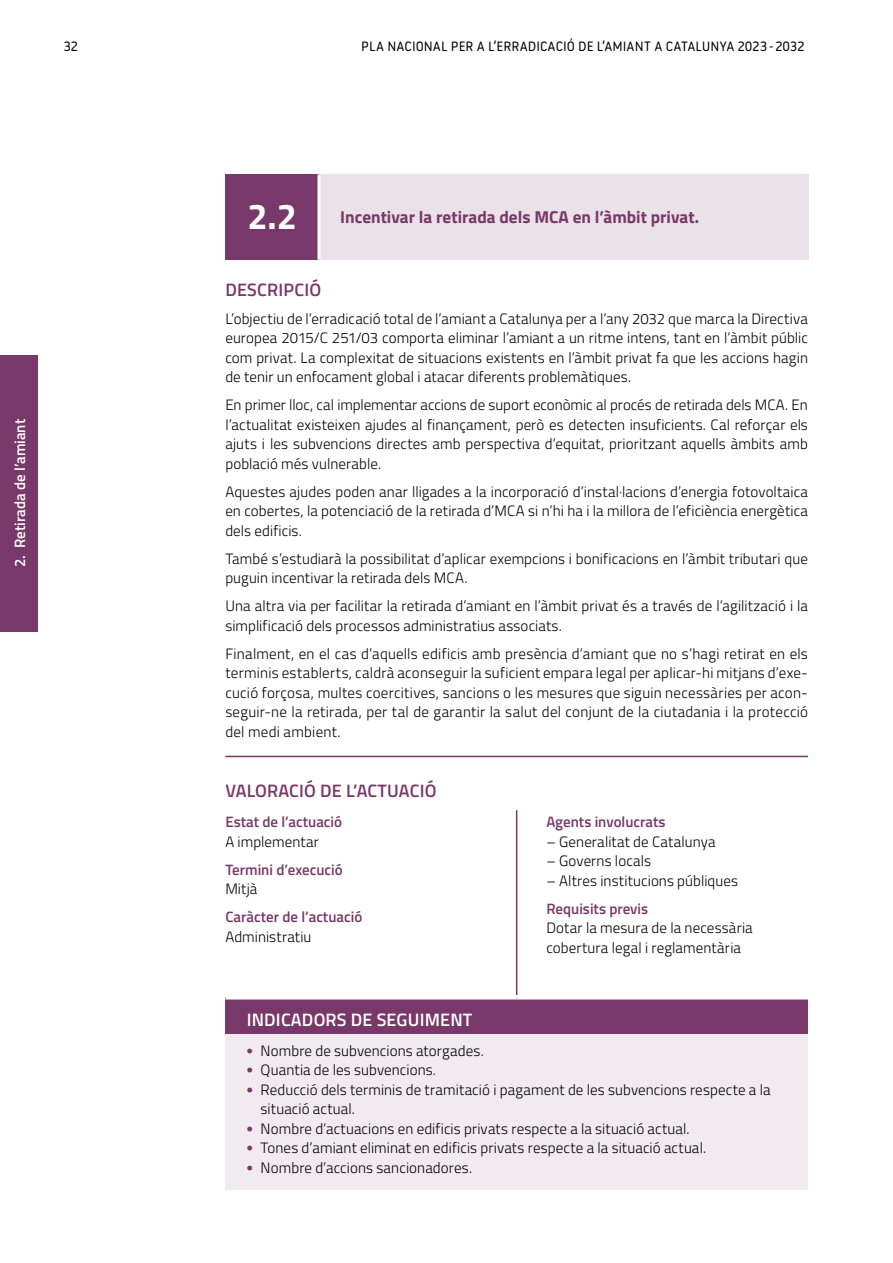
<style>
.page{position:relative;width:893px;height:1263px;background:#fff}
.page>*{position:absolute;margin:0;border:0;box-sizing:border-box;transform-origin:0 0}
.TIT_1_1{font:700 36px "Titillium Web";color:#fff}
.TIT_DES-VAL{font:600 18px "Titillium Web";letter-spacing:.01em;color:#783869}
.TIT_DES-VAL_BLANC{font:600 18px "Titillium Web";letter-spacing:.01em;color:#fff}
.TIT_1_1_text{font:700 17.25px "Titillium Web";color:#783869}
.TEXT_FITXES_col{font:300 15px/19.5px "Titillium Web";letter-spacing:.005em;color:#000;text-align:justify}
.TEXT_FITXES_col_-_am{font:300 15px/19.5px "Titillium Web";letter-spacing:.005em;color:#000;text-align:justify}
.TITOL_-_COLUMNES{font:600 15px "Titillium Web";color:#783869}
.TEXT_-_COLUMNES{font:300 15px/19.5px "Titillium Web";letter-spacing:.005em;color:#000}
.t1{font:600 15px "Titillium Web";color:#fff}
.t2{font:13.5px "Noway Round";letter-spacing:.005em;color:#000}
.s1{font-family:"Helvetica";font-size:13.5px;color:#783869}
</style>
<div class="page">
<div style="left:0;top:355px;width:38px;height:276px;background:#783869"></div>
<div style="left:225px;top:175px;width:94px;height:85px;background:#783869"></div>
<div style="left:319px;top:175px;width:489px;height:85px;background:#ebe1e8"></div>
<hr style="left:317px;top:175px;width:3px;height:85px;background:#fff">
<hr style="left:225px;top:756px;width:583px;height:1px;background:#783869">
<div style="left:225px;top:997px;width:583px;height:38px;background:#783869"></div>
<div style="left:225px;top:1035px;width:583px;height:155px;background:#f1ebf0"></div>
<hr style="left:225px;top:995px;width:292px;height:4px;background:#fff">
<hr style="left:517px;top:995px;width:291px;height:4px;background:#fff">
<hr style="left:516px;top:810px;width:1px;height:185px;background:#783869">
<p class="t2" style="left:64px;top:37px;width:16px">32</p>
<p class="t2" style="left:361px;top:37px;width:445px">PLA NACIONAL PER A L’ERRADICACIÓ DE L’AMIANT A CATALUNYA 2023 - 2032</p>
<p class="t1" style="left:9px;top:567px;width:150px;rotate:-90deg">2. Retirada de l’amiant</p>
<p class="TIT_1_1" style="left:247px;top:189px;width:51px">2.2</p>
<p class="TIT_1_1_text" style="left:340px;top:203px;width:360px">Incentivar la retirada dels MCA en l’àmbit privat.</p>
<p class="TIT_DES-VAL" style="left:225px;top:276px;width:97px">DESCRIPCIÓ</p>
<p class="TEXT_FITXES_col" style="left:225px;top:308px;width:584px">L’objectiu de l’erradicació total de l’amiant a Catalunya per a l’any 2032 que marca la Directiva europea 2015/C 251/03 comporta eliminar l’amiant a un ritme intens, tant en l’àmbit públic com privat. La complexitat de situacions existents en l’àmbit privat fa que les accions hagin de tenir un enfocament global i atacar diferents problemàtiques.</p>
<p class="TEXT_FITXES_col" style="left:225px;top:395px;width:584px">En primer lloc, cal implementar accions de suport econòmic al procés de retirada dels MCA. En l’actualitat existeixen ajudes al finançament, però es detecten insuficients. Cal reforçar els ajuts i les subvencions directes amb perspectiva d’equitat, prioritzant aquells àmbits amb població més vulnerable.</p>
<p class="TEXT_FITXES_col" style="left:225px;top:481px;width:584px">Aquestes ajudes poden anar lligades a la incorporació d’instal·lacions d’energia fotovoltaica en cobertes, la potenciació de la retirada d’MCA si n’hi ha i la millora de l’eficiència energètica dels edificis.</p>
<p class="TEXT_FITXES_col" style="left:225px;top:548px;width:584px">També s’estudiarà la possibilitat d’aplicar exempcions i bonificacions en l’àmbit tributari que puguin incentivar la retirada dels MCA.</p>
<p class="TEXT_FITXES_col" style="left:225px;top:596px;width:584px">Una altra via per facilitar la retirada d’amiant en l’àmbit privat és a través de l’agilització i la simplificació dels processos administratius associats.</p>
<p class="TEXT_FITXES_col_-_am" style="left:225px;top:643px;width:584px">Finalment, en el cas d’aquells edificis amb presència d’amiant que no s’hagi retirat en els terminis establerts, caldrà aconseguir la suficient empara legal per aplicar-hi mitjans d’exe&shy;cució forçosa, multes coercitives, sancions o les mesures que siguin necessàries per acon&shy;seguir-ne la retirada, per tal de garantir la salut del conjunt de la ciutadania i la protecció del medi ambient.</p>
<p class="TIT_DES-VAL" style="left:225px;top:777px;width:213px">VALORACIÓ DE L’ACTUACIÓ</p>
<p class="TITOL_-_COLUMNES" style="left:225px;top:811px;width:118px">Estat de l’actuació</p>
<p class="TEXT_-_COLUMNES" style="left:225px;top:831px;width:95px">A implementar</p>
<p class="TITOL_-_COLUMNES" style="left:225px;top:858px;width:119px">Termini d’execució</p>
<p class="TEXT_-_COLUMNES" style="left:225px;top:878px;width:34px">Mitjà</p>
<p class="TITOL_-_COLUMNES" style="left:225px;top:906px;width:138px">Caràcter de l’actuació</p>
<p class="TEXT_-_COLUMNES" style="left:225px;top:926px;width:88px">Administratiu</p>
<p class="TITOL_-_COLUMNES" style="left:546px;top:811px;width:121px">Agents involucrats</p>
<p class="TEXT_FITXES_col_-_am" style="left:546px;top:831px;width:171px">– Generalitat de Catalunya</p>
<p class="TEXT_FITXES_col_-_am" style="left:546px;top:850px;width:106px">– Governs locals</p>
<p class="TEXT_FITXES_col_-_am" style="left:546px;top:870px;width:193px">– Altres institucions públiques</p>
<p class="TITOL_-_COLUMNES" style="left:546px;top:897px;width:103px">Requisits previs</p>
<p class="TEXT_-_COLUMNES" style="left:546px;top:917px;width:208px">Dotar la mesura de la necessària cobertura legal i reglamentària</p>
<p class="TIT_DES-VAL_BLANC" style="left:247px;top:1006px;width:227px">INDICADORS DE SEGUIMENT</p>
<p class="TEXT_FITXES_col_-_am" style="left:247px;top:1040px;width:239px"><span class="s1">•</span> Nombre de subvencions atorgades.</p>
<p class="TEXT_FITXES_col_-_am" style="left:247px;top:1060px;width:191px"><span class="s1">•</span> Quantia de les subvencions.</p>
<p class="TEXT_FITXES_col_-_am" style="left:261px;top:1079px;width:511px;text-indent:-14px"><span class="s1">•</span> Reducció dels terminis de tramitació i pagament de les subvencions respecte a la situació actual.</p>
<p class="TEXT_FITXES_col_-_am" style="left:247px;top:1118px;width:445px"><span class="s1">•</span> Nombre d’actuacions en edificis privats respecte a la situació actual.</p>
<p class="TEXT_FITXES_col_-_am" style="left:247px;top:1138px;width:461px"><span class="s1">•</span> Tones d’amiant eliminat en edificis privats respecte a la situació actual.</p>
<p class="TEXT_FITXES_col_-_am" style="left:247px;top:1157px;width:227px"><span class="s1">•</span> Nombre d’accions sancionadores.</p>
</div>
